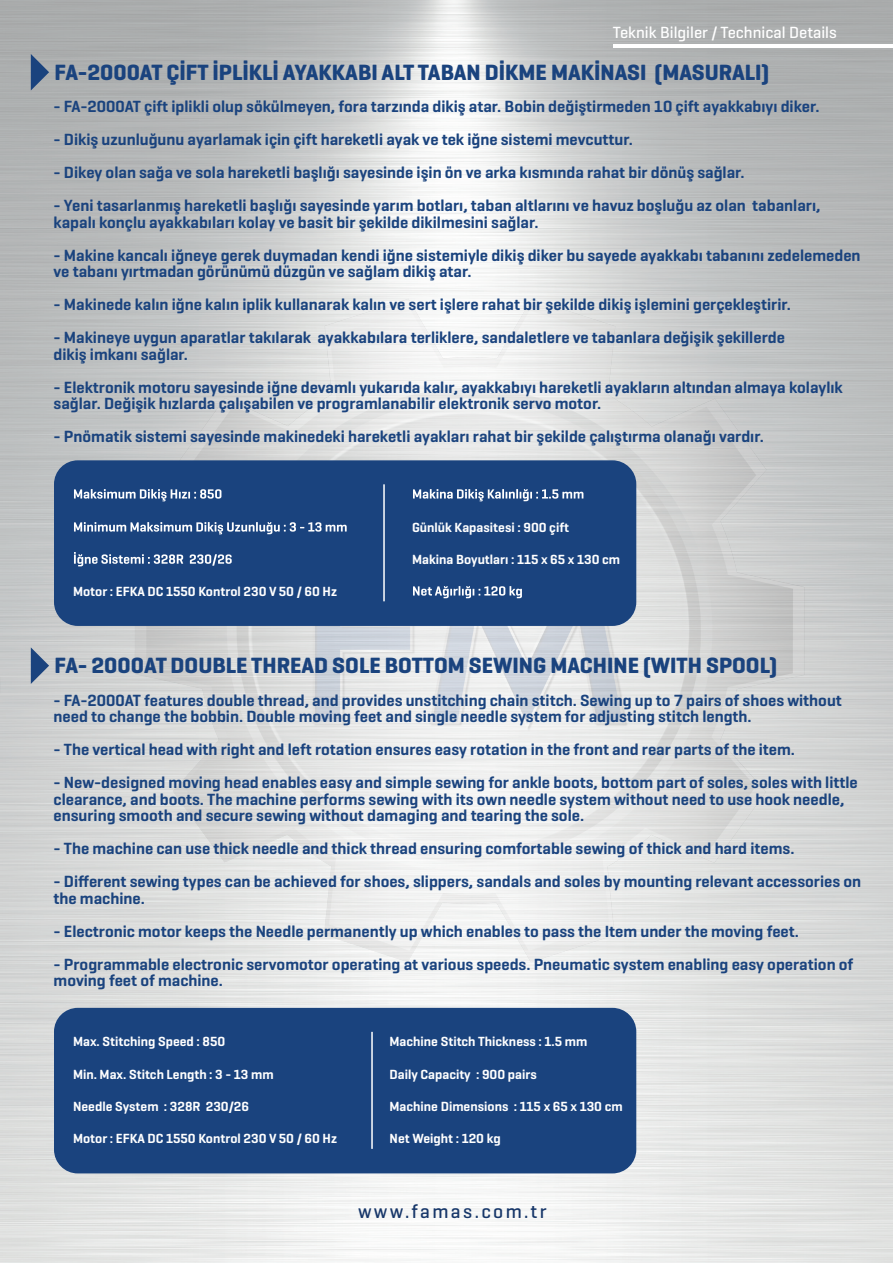
<style>
.page{position:relative;width:893px;height:1263px;background:#fff}
.page>*{position:absolute;margin:0;border:0;box-sizing:border-box;transform-origin:0 0}
.t1{font:700 22.5px "Geogrotesque";color:#1a437e}
.t2{font:500 19.5px "Geogrotesque";letter-spacing:.12em;color:#163669}
.t3{font:600 16.5px/16.5px "Geogrotesque";color:#1a437e}
.t4{font:500 16.5px "Geogrotesque";color:#fff}
.t5{font:600 13.5px "Geogrotesque";color:#fff}
</style>
<div class="page">
<img style="left:0;top:0;width:893px;height:1263px">
<hr style="left:613px;top:44px;width:280px;height:4px;background:#fff">
<img style="left:99px;top:282px;width:742px;height:699px">
<svg style="left:31px;top:54px;width:18px;height:36px"></svg>
<svg style="left:31px;top:647px;width:18px;height:37px"></svg>
<div style="left:54px;top:460px;width:582px;height:166px;background:#1a437e;border-radius:24px"></div>
<svg style="left:74px;top:489px;width:147px;height:12px"></svg>
<svg style="left:74px;top:522px;width:273px;height:12px"></svg>
<svg style="left:74px;top:552px;width:109px;height:14px"></svg>
<svg style="left:190px;top:554px;width:42px;height:12px"></svg>
<svg style="left:413px;top:489px;width:170px;height:12px"></svg>
<svg style="left:413px;top:586px;width:109px;height:12px"></svg>
<hr style="left:383px;top:484px;width:2px;height:117px;background:#fff">
<div style="left:54px;top:1008px;width:582px;height:165px;background:#1a437e;border-radius:24px"></div>
<hr style="left:371px;top:1032px;width:2px;height:117px;background:#fff">
<hr style="left:0;top:244px;width:2px;height:952px;background:#231f20;opacity:.75">
<p class="t4" style="left:613px;top:22px;width:225px">Teknik Bilgiler / Technical Details</p>
<p class="t1" style="left:55px;top:58px;width:716px">FA-2000AT ÇİFT İPLİKLİ AYAKKABI ALT TABAN DİKME MAKİNASI (MASURALI)</p>
<p class="t3" style="left:54px;top:98px;width:767px">- FA-2000AT çift iplikli olup sökülmeyen, fora tarzında dikiş atar. Bobin değiştirmeden 10 çift ayakkabıyı diker.</p>
<p class="t3" style="left:54px;top:131px;width:581px">- Dikiş uzunluğunu ayarlamak için çift hareketli ayak ve tek iğne sistemi mevcuttur.</p>
<p class="t3" style="left:54px;top:164px;width:693px">- Dikey olan sağa ve sola hareketli başlığı sayesinde işin ön ve arka kısmında rahat bir dönüş sağlar.</p>
<p class="t3" style="left:54px;top:197px;width:768px">- Yeni tasarlanmış hareketli başlığı sayesinde yarım botları, taban altlarını ve havuz boşluğu az olan tabanları,</p>
<p class="t3" style="left:54px;top:214px;width:486px">kapalı konçlu ayakkabıları kolay ve basit bir şekilde dikilmesini sağlar.</p>
<p class="t3" style="left:54px;top:247px;width:808px">- Makine kancalı iğneye gerek duymadan kendi iğne sistemiyle dikiş diker bu sayede ayakkabı tabanını zedelemeden ve tabanı yırtmadan görünümü düzgün ve sağlam dikiş atar.</p>
<p class="t3" style="left:54px;top:296px;width:739px">- Makinede kalın iğne kalın iplik kullanarak kalın ve sert işlere rahat bir şekilde dikiş işlemini gerçekleştirir.</p>
<p class="t3" style="left:54px;top:329px;width:733px">- Makineye uygun aparatlar takılarak ayakkabılara terliklere, sandaletlere ve tabanlara değişik şekillerde</p>
<p class="t3" style="left:54px;top:346px;width:136px">dikiş imkanı sağlar.</p>
<p class="t3" style="left:54px;top:379px;width:791px">- Elektronik motoru sayesinde iğne devamlı yukarıda kalır, ayakkabıyı hareketli ayakların altından almaya kolaylık sağlar. Değişik hızlarda çalışabilen ve programlanabilir elektronik servo motor.</p>
<p class="t3" style="left:54px;top:428px;width:712px">- Pnömatik sistemi sayesinde makinedeki hareketli ayakları rahat bir şekilde çalıştırma olanağı vardır.</p>
<p class="t5" style="left:73px;top:582px;width:266px">Motor : EFKA DC 1550 Kontrol 230 V 50 / 60 Hz</p>
<p class="t5" style="left:412px;top:518px;width:158px">Günlük Kapasitesi : 900 çift</p>
<p class="t5" style="left:412px;top:550px;width:210px">Makina Boyutları : 115 x 65 x 130 cm</p>
<p class="t1" style="left:55px;top:651px;width:724px">FA- 2000AT DOUBLE THREAD SOLE BOTTOM SEWING MACHINE (WITH SPOOL)</p>
<p class="t3" style="left:54px;top:692px;width:790px">- FA-2000AT features double thread, and provides unstitching chain stitch. Sewing up to 7 pairs of shoes without</p>
<p class="t3" style="left:54px;top:708px;width:700px">need to change the bobbin. Double moving feet and single needle system for adjusting stitch length.</p>
<p class="t3" style="left:54px;top:741px;width:743px">- The vertical head with right and left rotation ensures easy rotation in the front and rear parts of the item.</p>
<p class="t3" style="left:54px;top:774px;width:806px">- New-designed moving head enables easy and simple sewing for ankle boots, bottom part of soles, soles with little clearance, and boots. The machine performs sewing with its own needle system without need to use hook needle, ensuring smooth and secure sewing without damaging and tearing the sole.</p>
<p class="t3" style="left:54px;top:840px;width:742px">- The machine can use thick needle and thick thread ensuring comfortable sewing of thick and hard items.</p>
<p class="t3" style="left:54px;top:873px;width:809px">- Different sewing types can be achieved for shoes, slippers, sandals and soles by mounting relevant accessories on the machine.</p>
<p class="t3" style="left:54px;top:923px;width:747px">- Electronic motor keeps the Needle permanently up which enables to pass the Item under the moving feet.</p>
<p class="t3" style="left:54px;top:956px;width:801px">- Programmable electronic servomotor operating at various speeds. Pneumatic system enabling easy operation of moving feet of machine.</p>
<p class="t5" style="left:73px;top:1033px;width:154px">Max. Stitching Speed : 850</p>
<p class="t5" style="left:73px;top:1066px;width:202px">Min. Max. Stitch Length : 3 - 13 mm</p>
<p class="t5" style="left:73px;top:1098px;width:178px">Needle System : 328R 230/26</p>
<p class="t5" style="left:73px;top:1130px;width:266px">Motor : EFKA DC 1550 Kontrol 230 V 50 / 60 Hz</p>
<p class="t5" style="left:390px;top:1033px;width:199px">Machine Stitch Thickness : 1.5 mm</p>
<p class="t5" style="left:390px;top:1066px;width:149px">Daily Capacity : 900 pairs</p>
<p class="t5" style="left:390px;top:1098px;width:235px">Machine Dimensions : 115 x 65 x 130 cm</p>
<p class="t5" style="left:390px;top:1130px;width:113px">Net Weight : 120 kg</p>
<p class="t2" style="left:358px;top:1199px;width:190px">www.famas.com.tr</p>
</div>
